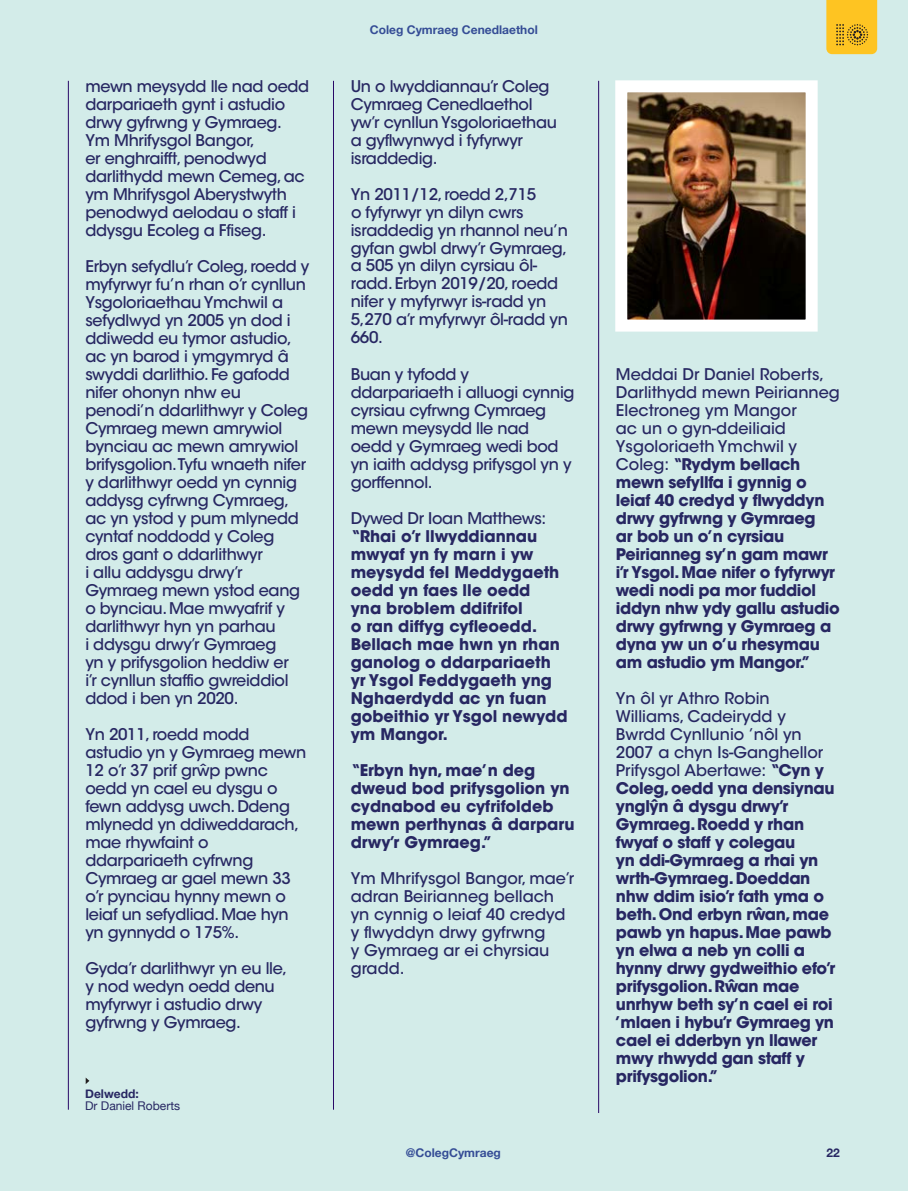
<style>
.page{position:relative;width:908px;height:1191px;background:#fff}
.page>*{position:absolute;margin:0;border:0;box-sizing:border-box;transform-origin:0 0}
.t1{font:500 16px/18px "ITC Avant Garde Std";letter-spacing:-.02em;color:#272762}
.t2{font:700 16px/18px "ITC Avant Garde Std";letter-spacing:-.02em;color:#272762}
.t3{font:700 16px/18px "ITC Avant Garde Std";color:#272762}
.t4{font:500 16px/18px "ITC Avant Garde Std";color:#272762}
.t5{font:700 12px "Helvetica Neue";color:#354d96}
.t6{font:12px "Helvetica Neue";color:#272762}
.t7{font:700 12px "Helvetica Neue";color:#272762}
.s1{font-weight:500}
</style>
<div class="page">
<div style="left:0;top:0;width:907px;height:1191px;background:#d3ece9"></div>
<hr style="left:68px;top:81px;width:1px;height:1028px;background:#290867">
<hr style="left:333px;top:81px;width:1px;height:1028px;background:#290867">
<hr style="left:598px;top:81px;width:1px;height:1032px;background:#290867">
<svg style="left:826px;top:0;width:50px;height:54px;background:#f0ba23"></svg>
<img style="left:628px;top:93px;width:176px;height:225px">
<div style="left:615px;top:80px;width:202px;height:251px;border:12px solid #fff"></div>
<svg style="left:86px;top:1078px;width:3px;height:6px"></svg>
<p class="t1" style="left:85px;top:77px;width:225px">mewn meysydd lle nad oedd darpariaeth gynt i astudio drwy gyfrwng y Gymraeg.<br>Ym Mhrifysgol Bangor,<br>er enghraifft, penodwyd darlithydd mewn Cemeg, ac ym Mhrifysgol Aberystwyth penodwyd aelodau o staff i ddysgu Ecoleg a Ffiseg.</p>
<p class="t1" style="left:85px;top:257px;width:225px">Erbyn sefydlu’r Coleg, roedd y myfyrwyr fu’n rhan o’r cynllun<br>Ysgoloriaethau Ymchwil a sefydlwyd yn 2005 yn dod i ddiwedd eu tymor astudio, ac yn barod i ymgymryd â swyddi darlithio. Fe gafodd nifer ohonyn nhw eu penodi’n ddarlithwyr y Coleg<br>Cymraeg mewn amrywiol bynciau ac mewn amrywiol brifysgolion.Tyfu wnaeth nifer y darlithwyr oedd yn cynnig addysg cyfrwng Cymraeg, ac yn ystod y pum mlynedd cyntaf noddodd y Coleg dros gant o ddarlithwyr<br>i allu addysgu drwy’r<br>Gymraeg mewn ystod eang o bynciau. Mae mwyafrif y darlithwyr hyn yn parhau<br>i ddysgu drwy’r Gymraeg<br>yn y prifysgolion heddiw er<br>i’r cynllun staffio gwreiddiol ddod i ben yn 2020.</p>
<p class="t1" style="left:85px;top:725px;width:222px">Yn 2011, roedd modd astudio yn y Gymraeg mewn<br>12 o’r 37 prif grwp pwnc oedd yn cael eu dysgu o fewn addysg uwch. Ddeng mlynedd yn ddiweddarach, mae rhywfaint o ddarpariaeth cyfrwng<br>Cymraeg ar gael mewn 33 o’r pynciau hynny mewn o leiaf un sefydliad. Mae hyn yn gynnydd o 175%.</p>
<p class="t1" style="left:85px;top:959px;width:203px">Gyda’r darlithwyr yn eu lle, y nod wedyn oedd denu myfyrwyr i astudio drwy gyfrwng y Gymraeg.</p>
<p class="t1" style="left:199px;top:761px;width:10px">ˆ</p>
<p class="t7" style="left:85px;top:1084px;width:55px">Delwedd:</p>
<p class="t6" style="left:85px;top:1097px;width:96px">Dr Daniel Roberts</p>
<p class="t5" style="left:370px;top:20px;width:169px">Coleg Cymraeg Cenedlaethol</p>
<p class="t1" style="left:350px;top:77px;width:208px">Un o lwyddiannau’r Coleg<br>Cymraeg Cenedlaethol yw’r cynllun Ysgoloriaethau a gyflwynwyd i fyfyrwyr israddedig.</p>
<p class="t1" style="left:350px;top:185px;width:218px">Yn 2011/12, roedd 2,715<br>o fyfyrwyr yn dilyn cwrs israddedig yn rhannol neu’n gyfan gwbl drwy’r Gymraeg, a 505 yn dilyn cyrsiau ôl&shy;radd. Erbyn 2019/20, roedd nifer y myfyrwyr is-radd yn<br>5,270 a’r myfyrwyr ôl-radd yn<br>660.</p>
<p class="t1" style="left:350px;top:365px;width:225px">Buan y tyfodd y ddarpariaeth i alluogi cynnig cyrsiau cyfrwng Cymraeg mewn meysydd lle nad oedd y Gymraeg wedi bod yn iaith addysg prifysgol yn y gorffennol.</p>
<p class="t3" style="left:350px;top:509px;width:218px"><span class="s1">Dywed Dr Ioan Matthews: </span>“Rhai o’r llwyddiannau mwyaf yn fy marn i yw meysydd fel Meddygaeth oedd yn faes lle oedd<br>yna broblem ddifrifol<br>o ran diffyg cyfleoedd.<br>Bellach mae hwn yn rhan ganolog o ddarpariaeth yr Ysgol Feddygaeth yng<br>Nghaerdydd ac yn fuan gobeithio yr Ysgol newydd ym Mangor.</p>
<p class="t3" style="left:350px;top:761px;width:225px">“Erbyn hyn, mae’n deg dweud bod prifysgolion yn cydnabod eu cyfrifoldeb mewn perthynas â darparu drwy’r Gymraeg.”</p>
<p class="t4" style="left:350px;top:869px;width:225px">Ym Mhrifysgol Bangor, mae’r adran Beirianneg bellach yn cynnig o leiaf 40 credyd y flwyddyn drwy gyfrwng<br>y Gymraeg ar ei chyrsiau gradd.</p>
<p class="t2" style="left:615px;top:365px;width:225px"><span class="s1">Meddai Dr Daniel Roberts,<br>Darlithydd mewn Peirianneg<br>Electroneg ym Mangor<br>ac un o gyn-ddeiliaid<br>Ysgoloriaeth Ymchwil y<br>Coleg:</span> “Rydym bellach mewn sefyllfa i gynnig o leiaf 40 credyd y flwyddyn drwy gyfrwng y Gymraeg<br>ar bob un o’n cyrsiau<br>Peirianneg sy’n gam mawr i’r Ysgol. Mae nifer o fyfyrwyr wedi nodi pa mor fuddiol iddyn nhw ydy gallu astudio drwy gyfrwng y Gymraeg a dyna yw un o’u rhesymau am astudio ym Mangor.”</p>
<p class="t2" style="left:615px;top:689px;width:221px"><span class="s1">Yn ôl yr Athro Robin<br>Williams, Cadeirydd y<br>Bwrdd Cynllunio ’nôl yn<br>2007 a chyn Is-Ganghellor<br>Prifysgol Abertawe:</span> “Cyn y<br>Coleg, oedd yna densiynau ynglyn â dysgu drwy’r<br>Gymraeg. Roedd y rhan fwyaf o staff y colegau<br>yn ddi-Gymraeg a rhai yn wrth-Gymraeg. Doeddan nhw ddim isio’r fath yma o beth. Ond erbyn rwan, mae pawb yn hapus. Mae pawb yn elwa a neb yn colli a hynny drwy gydweithio efo’r prifysgolion. Rwan mae unrhyw beth sy’n cael ei roi ’mlaen i hybu’r Gymraeg yn cael ei dderbyn yn llawer mwy rhwydd gan staff y prifysgolion.”</p>
<p class="t2" style="left:649px;top:797px;width:10px">ˆ</p>
<p class="t2" style="left:754px;top:905px;width:10px">ˆ</p>
<p class="t2" style="left:727px;top:977px;width:10px">ˆ</p>
<p class="t5" style="left:406px;top:1143px;width:96px">@ColegCymraeg</p>
<p class="t7" style="left:826px;top:1143px;width:15px">22</p>
</div>
